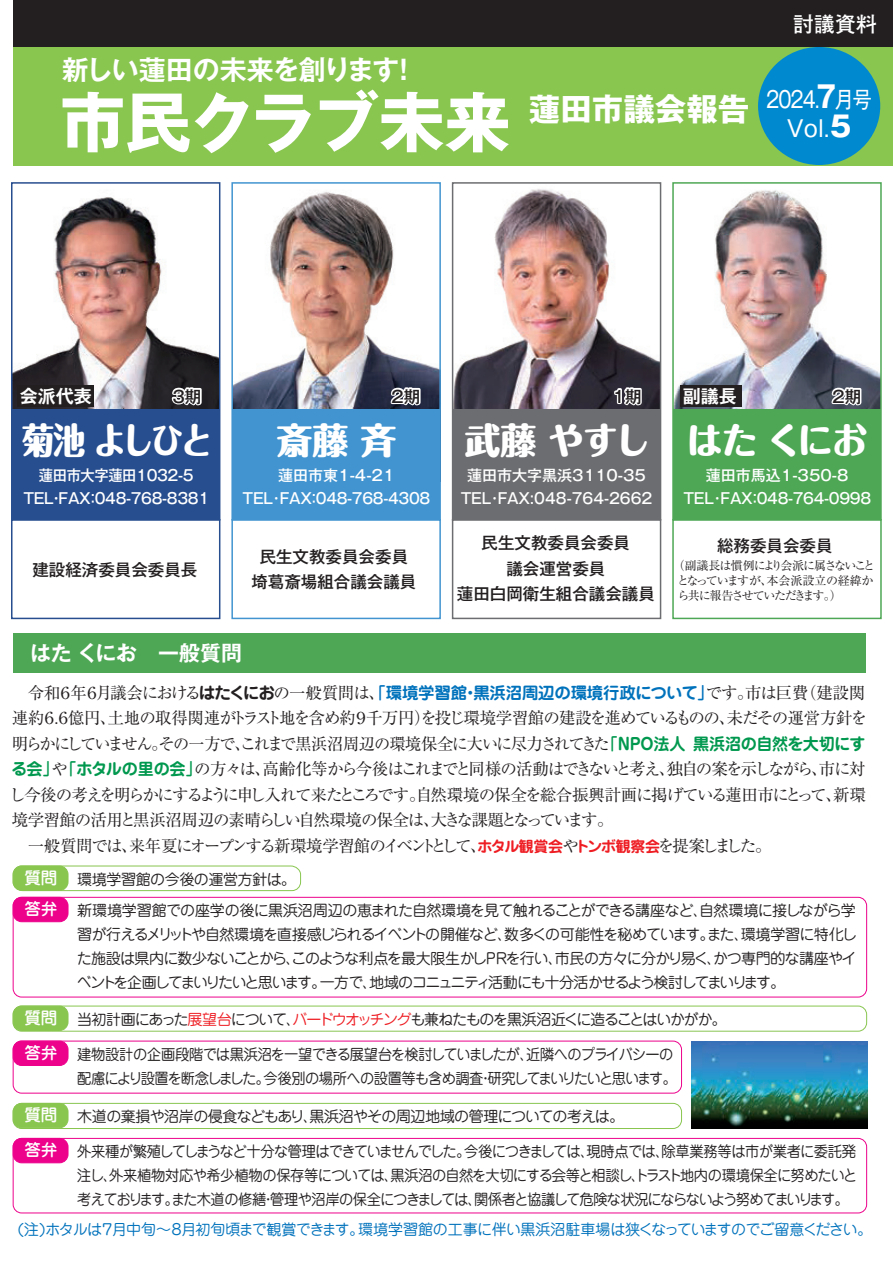
<style>
.page{position:relative;width:893px;height:1263px;background:#fff}
.page>*{position:absolute;margin:0;border:0;box-sizing:border-box;transform-origin:0 0}
.t1{font:700 66px "Gothic MB101 Pr 5";letter-spacing:-.025em;color:#fff}
.t2{font:800 36px "Maru Fo Pro";letter-spacing:-.03em;color:#fff}
.t3{font:800 36px "Maru Fo Pro";letter-spacing:-.03em;color:#fff;scale:.9 1}
.t4{font:700 27px "Gothic MB101 Pr 5 De";letter-spacing:-.035em;color:#fff}
.t5{font:22.5px/28.5px "Gothic MB101 Pr 5";letter-spacing:-.05em;color:#fff;text-align:center;scale:.85 1}
.t6{font:700 21px "Gothic MB101 Pr 5 De";color:#fff}
.t7{font:700 21px "Futo Go B101 Pr 5";color:#fff}
.t8{font:700 18px "Gothic MB101 Pr 5 De";color:#fff}
.t9{font:16.5px/25.5px "Ryumin Pr 5";letter-spacing:-.09em;color:#231f20}
.t10{font:500 16.5px/25.5px "Gothic MB101 Pr 5";color:#231f20;text-align:center}
.t11{font:500 16.5px/31.3px "Jun 34 Pro";color:#fff}
.t12{font:15px/24px "Jun 201 Pro";letter-spacing:-.07em;color:#231f20;text-align:justify}
.t13{font:15px/24px "Jun 201 Pro";letter-spacing:-.07em;color:#231f20;scale:.95 1}
.t14{font:500 15px/22.5px "Gothic MB101 Pr 5";letter-spacing:-.025em;color:#fff;text-align:center}
.t15{font:15px "Jun 201 Pro";letter-spacing:-.035em;color:#0072bc}
.t16{font:15px "Jun 201 Pro";letter-spacing:-.035em;color:#231f20}
.t17{font:500 15px/22.5px "Gothic MB101 Pr 5";color:#fff;text-align:center}
.t18{font:500 15px/22.5px "Gothic MB101 Pr 5";letter-spacing:-.025em;color:#fff;text-align:center;scale:.95 1}
.t19{font:15px "Jun 201 Pro";letter-spacing:-.025em;color:#231f20}
.t20{font:12px/15px "Ryumin Pr 5";letter-spacing:-.09em;color:#231f20}
.s1{font-weight:700;font-size:30px}
.s2{font-weight:700;font-size:28.5px}
.s3{font-family:"Jun 501 Pro";font-weight:700}
.s4{font-family:"Jun 501 Pro";font-weight:700;color:#0072bc}
.s5{font-family:"Jun 501 Pro";font-weight:700;color:#00984e}
.s6{font-family:"Jun 501 Pro";font-weight:700;font-size:15px;color:#ee1d23}
.s7{color:#ee1d23}
</style>
<div class="page">
<div style="left:13px;top:47px;width:880px;height:119px;background:#89c650"></div>
<div style="left:13px;top:0;width:880px;height:47px;background:#231f20"></div>
<div style="left:758px;top:47px;width:122px;height:118px;background:#0089cf;border-radius:50%"></div>
<img style="left:455px;top:189px;width:203px;height:221px">
<div style="left:452px;top:182px;width:209px;height:338px;border:2px solid #6c6d70"></div>
<div style="left:453px;top:410px;width:208px;height:110px;background:#6c6d70"></div>
<img style="left:234px;top:192px;width:204px;height:218px">
<div style="left:231px;top:182px;width:210px;height:338px;border:2px solid #4194d0"></div>
<div style="left:232px;top:410px;width:208px;height:110px;background:#4194d0"></div>
<div style="left:11px;top:519px;width:209px;height:100px;border:2px solid #274e8f"></div>
<div style="left:231px;top:519px;width:210px;height:100px;border:2px solid #4194d0"></div>
<div style="left:452px;top:519px;width:209px;height:100px;border:2px solid #6c6d70"></div>
<div style="left:672px;top:519px;width:210px;height:100px;border:2px solid #4ea755"></div>
<img style="left:14px;top:197px;width:203px;height:213px">
<div style="left:11px;top:182px;width:209px;height:338px;border:2px solid #274e8f"></div>
<div style="left:12px;top:410px;width:208px;height:110px;background:#274e8f"></div>
<div style="left:17px;top:385px;width:76px;height:21px;background:#231f20"></div>
<img style="left:675px;top:190px;width:204px;height:220px">
<div style="left:672px;top:182px;width:210px;height:338px;border:2px solid #4ea755"></div>
<div style="left:673px;top:410px;width:208px;height:110px;background:#4ea755"></div>
<div style="left:680px;top:385px;width:62px;height:21px;background:#231f20"></div>
<svg style="left:170px;top:386px;width:33px;height:22px"></svg>
<svg style="left:388px;top:386px;width:34px;height:22px"></svg>
<svg style="left:613px;top:386px;width:30px;height:22px"></svg>
<svg style="left:829px;top:386px;width:34px;height:22px"></svg>
<div style="left:13px;top:866px;width:55px;height:24px;background:#89c650;border-radius:9px"></div>
<div style="left:13px;top:866px;width:55px;height:25px;border:1px solid #89c650;border-radius:9px"></div>
<div style="left:13px;top:866px;width:288px;height:25px;border:1px solid #89c650;border-radius:9px"></div>
<div style="left:13px;top:897px;width:55px;height:25px;background:#ed028c;border-radius:9px"></div>
<div style="left:13px;top:897px;width:55px;height:25px;border:1px solid #ed028c;border-radius:9px"></div>
<div style="left:13px;top:897px;width:854px;height:100px;border:1px solid #ed028c;border-radius:9px"></div>
<div style="left:13px;top:1041px;width:55px;height:24px;background:#ed028c;border-radius:9px"></div>
<div style="left:13px;top:1041px;width:55px;height:25px;border:1px solid #ed028c;border-radius:9px"></div>
<div style="left:13px;top:1041px;width:669px;height:52px;border:1px solid #ed028c;border-radius:9px"></div>
<div style="left:13px;top:1006px;width:55px;height:24px;background:#89c650;border-radius:9px"></div>
<div style="left:13px;top:1006px;width:55px;height:25px;border:1px solid #89c650;border-radius:9px"></div>
<div style="left:13px;top:1006px;width:854px;height:25px;border:1px solid #89c650;border-radius:9px"></div>
<div style="left:13px;top:1138px;width:55px;height:25px;background:#ed028c;border-radius:9px"></div>
<div style="left:13px;top:1138px;width:55px;height:25px;border:1px solid #ed028c;border-radius:9px"></div>
<div style="left:13px;top:1138px;width:854px;height:75px;border:1px solid #ed028c;border-radius:9px"></div>
<div style="left:13px;top:1103px;width:55px;height:25px;background:#89c650;border-radius:9px"></div>
<div style="left:13px;top:1103px;width:55px;height:25px;border:1px solid #89c650;border-radius:9px"></div>
<div style="left:13px;top:1103px;width:669px;height:26px;border:1px solid #89c650;border-radius:9px"></div>
<img style="left:692px;top:1041px;width:176px;height:87px">
<div style="left:13px;top:633px;width:852px;height:40px;background:#4ea755"></div>
<h3 class="t4" style="left:62px;top:48px;width:357px">新しい蓮田の未来を創ります！</h3>
<h1 class="t1" style="left:60px;top:67px;width:691px">市民クラブ未来<sup>蓮田市議会報告</sup></h1>
<p class="t7" style="left:793px;top:7px;width:85px">討議資料</p>
<h3 class="t5" style="left:766px;top:84px;width:126px">2024.<span class="s1">7</span>月号<br>Vol.<span class="s2">5</span></h3>
<p class="t8" style="left:20px;top:381px;width:74px">会派代表</p>
<p class="t10" style="left:170px;top:382px;width:33px">３期</p>
<p class="t10" style="left:391px;top:382px;width:31px">2期</p>
<p class="t10" style="left:612px;top:382px;width:31px">1期</p>
<p class="t8" style="left:683px;top:381px;width:55px">副議長</p>
<p class="t10" style="left:830px;top:382px;width:33px">２期</p>
<h2 class="t3" style="left:22px;top:412px;width:214px">菊池よしひと</h2>
<p class="t18" style="left:23px;top:463px;width:197px">蓮田市大字蓮田1032-5<br>TEL・FAX：048-768-8381</p>
<p class="t10" style="left:32px;top:556px;width:167px">建設経済委員会委員長</p>
<h2 class="t2" style="left:276px;top:412px;width:121px">斎藤 斉</h2>
<p class="t14" style="left:243px;top:463px;width:189px">蓮田市東1-4-21<br>TEL･FAX：048-768-4308</p>
<p class="t10" style="left:251px;top:542px;width:166px">民生文教委員会委員埼葛斎場組合議会議員</p>
<p class="t6" style="left:30px;top:636px;width:214px">はたくにお　一般質問</p>
<h2 class="t2" style="left:464px;top:412px;width:188px">武藤やすし</h2>
<p class="t17" style="left:461px;top:463px;width:193px">蓮田市大字黒浜3110-35<br>TEL･FAX:048-764-2662</p>
<p class="t10" style="left:457px;top:529px;width:199px">民生文教委員会委員<br>議会運営委員<br>蓮田白岡衛生組合議会議員</p>
<h2 class="t2" style="left:687px;top:412px;width:182px">はたくにお</h2>
<p class="t14" style="left:683px;top:463px;width:189px">蓮田市馬込1-350-8<br>TEL･FAX：048-764-0998</p>
<p class="t10" style="left:717px;top:532px;width:117px">総務委員会委員</p>
<p class="t20" style="left:677px;top:557px;width:200px;text-indent:-4px">（副議長は慣例により会派に属さないこととなっていますが、本会派設立の経緯から共に報告させていただきます。）</p>
<p class="t9" style="left:9px;top:679px;width:860px;text-indent:19px">令和６年６月議会における<span class="s3">はたくにお</span>の一般質問は、<span class="s4">「環境学習館・黒浜沼周辺の環境行政について」</span>です。市は巨費（建設関連約６．６億円、土地の取得関連がトラスト地を含め約９千万円）を投じ環境学習館の建設を進めているものの、未だその運営方針を明らかにしていません。その一方で、これまで黒浜沼周辺の環境保全に大いに尽力されてきた<span class="s5">「NPO法人黒浜沼の自然を大切にする会」</span>や<span class="s5">「ホタルの里の会」</span>の方々は、高齢化等から今後はこれまでと同様の活動はできないと考え、独自の案を示しながら、市に対し今後の考えを明らかにするように申し入れて来たところです。自然環境の保全を総合振興計画に掲げている蓮田市にとって、新環境学習館の活用と黒浜沼周辺の素晴らしい自然環境の保全は、大きな課題となっています。<br>　一般質問では、来年夏にオープンする新環境学習館のイベントとして、<span class="s6">ホタル観賞会</span>や<span class="s6">トンボ観察会</span>を提案しました。</p>
<p class="t11" style="left:24px;top:860px;width:34px">質問答弁</p>
<p class="t19" style="left:77px;top:867px;width:220px">環境学習館の今後の運営方針は。</p>
<p class="t12" style="left:77px;top:897px;width:782px">新環境学習館での座学の後に黒浜沼周辺の恵まれた自然環境を見て触れることができる講座など、自然環境に接しながら学習が行えるメリットや自然環境を直接感じられるイベントの開催など、数多くの可能性を秘めています。また、環境学習に特化した施設は県内に数少ないことから、このような利点を最大限生かしPRを行い、市民の方々に分かり易く、かつ専門的な講座やイベントを企画してまいりたいと思います。一方で、地域のコニュニティ活動にも十分活かせるよう検討してまいります。</p>
<p class="t11" style="left:24px;top:1000px;width:34px">質問</p>
<p class="t12" style="left:77px;top:1005px;width:651px">当初計画にあった<span class="s7">展望台</span>について、<span class="s7">バードウオッチング</span>も兼ねたものを黒浜沼近くに造ることはいかがか。</p>
<p class="t11" style="left:24px;top:1035px;width:34px">答弁</p>
<p class="t13" style="left:77px;top:1040px;width:632px">建物設計の企画段階では黒浜沼を一望できる展望台を検討していましたが、近隣へのプライバシーの配慮により設置を断念しました。今後別の場所への設置等も含め調査・研究してまいりたいと思います。</p>
<p class="t11" style="left:24px;top:1098px;width:34px">質問</p>
<p class="t16" style="left:77px;top:1104px;width:548px">木道の棄損や沼岸の侵食などもあり、黒浜沼やその周辺地域の管理についての考えは。</p>
<p class="t11" style="left:24px;top:1133px;width:34px">答弁</p>
<p class="t13" style="left:77px;top:1138px;width:823px;text-align:justify">外来種が繁殖してしまうなど十分な管理はできていませんでした。今後につきましては、現時点では、除草業務等は市が業者に委託発注し、外来植物対応や希少植物の保存等については、黒浜沼の自然を大切にする会等と相談し、トラスト地内の環境保全に努めたいと考えております。また木道の修繕・管理や沼岸の保全につきましては、関係者と協議して危険な状況にならないよう努めてまいります。</p>
<p class="t15" style="left:18px;top:1217px;width:856px">(注)ホタルは７月中旬～８月初旬頃まで観賞できます。環境学習館の工事に伴い黒浜沼駐車場は狭くなっていますのでご留意ください。</p>
</div>
